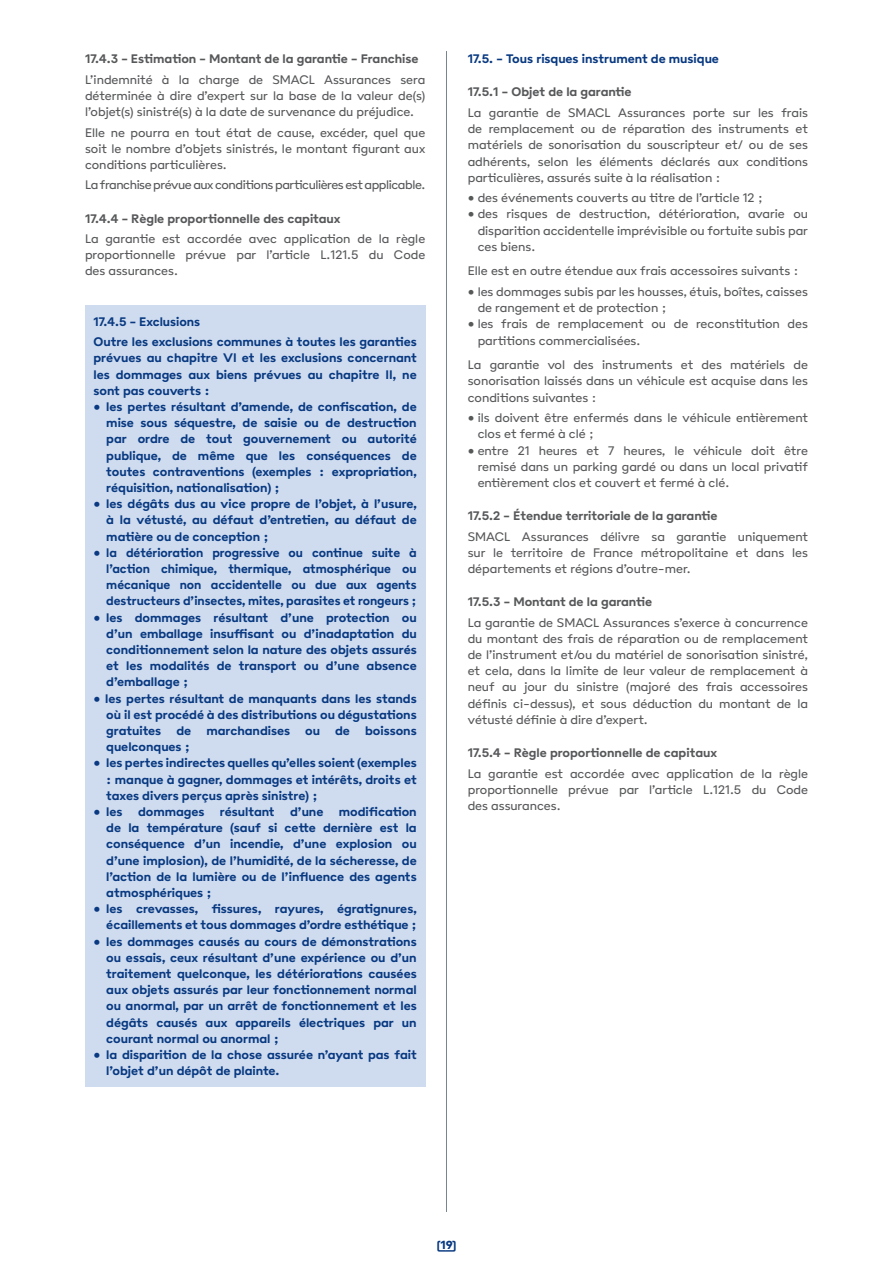
<style>
.page{position:relative;width:893px;height:1263px;background:#fff}
.page>*{position:absolute;margin:0;border:0;box-sizing:border-box;transform-origin:0 0}
.t1{font:700 13.5px/16.2px "Poligon";color:#083981;text-align:justify}
.t2{font:13.5px/16.2px "Poligon";color:#57585a;text-align:justify}
.t3{font:700 13.5px "Poligon";color:#57585a}
.t4{font:13.5px "Poligon";letter-spacing:-.03em;color:#57585a}
.t5{font:12px "Poligon Black Link";color:#083981}
</style>
<div class="page">
<hr style="left:446px;top:51px;width:1px;height:1161px;background:#76858e">
<div style="left:85px;top:305px;width:340px;height:32px;background:#cfdcef"></div>
<div style="left:85px;top:325px;width:340px;height:81px;background:#cfdcef"></div>
<div style="left:85px;top:390px;width:340px;height:114px;background:#cfdcef"></div>
<div style="left:85px;top:487px;width:340px;height:65px;background:#cfdcef"></div>
<div style="left:85px;top:536px;width:340px;height:81px;background:#cfdcef"></div>
<div style="left:85px;top:601px;width:340px;height:97px;background:#cfdcef"></div>
<div style="left:85px;top:682px;width:340px;height:81px;background:#cfdcef"></div>
<div style="left:85px;top:747px;width:340px;height:64px;background:#cfdcef"></div>
<div style="left:85px;top:795px;width:340px;height:114px;background:#cfdcef"></div>
<div style="left:85px;top:892px;width:340px;height:49px;background:#cfdcef"></div>
<div style="left:85px;top:925px;width:340px;height:129px;background:#cfdcef"></div>
<div style="left:85px;top:1038px;width:340px;height:49px;background:#cfdcef"></div>
<p class="t3" style="left:85px;top:50px;width:335px">17.4.3 - Estimation - Montant de la garantie - Franchise</p>
<p class="t2" style="left:85px;top:71px;width:342px">L’indemnité à la charge de SMACL Assurances sera déterminée à dire d’expert sur la base de la valeur de(s) l’objet(s) sinistré(s) à la date de survenance du préjudice.</p>
<p class="t2" style="left:85px;top:124px;width:342px">Elle ne pourra en tout état de cause, excéder, quel que soit le nombre d’objets sinistrés, le montant figurant aux conditions particulières.</p>
<p class="t4" style="left:85px;top:177px;width:342px">La franchise prévue aux conditions particulières est applicable.</p>
<p class="t3" style="left:85px;top:210px;width:257px">17.4.4 - Règle proportionnelle des capitaux</p>
<p class="t2" style="left:85px;top:230px;width:342px">La garantie est accordée avec application de la règle proportionnelle prévue par l’article L.121.5 du Code des assurances.</p>
<p class="t1" style="left:94px;top:311px;width:325px;line-height:20.4px">17.4.5 - Exclusions<br>Outre les exclusions communes à toutes les garanties</p>
<p class="t1" style="left:94px;top:349px;width:325px">prévues au chapitre VI et les exclusions concernant les dommages aux biens prévues au chapitre II, ne sont pas couverts :</p>
<p class="t1" style="left:106px;top:398px;width:312px;text-indent:-13px">• les pertes résultant d’amende, de confiscation, de mise sous séquestre, de saisie ou de destruction par ordre de tout gouvernement ou autorité publique, de même que les conséquences de toutes contraventions (exemples : expropriation, réquisition, nationalisation) ;</p>
<p class="t1" style="left:106px;top:495px;width:312px;text-indent:-13px">• les dégâts dus au vice propre de l’objet, à l’usure, à la vétusté, au défaut d’entretien, au défaut de matière ou de conception ;</p>
<p class="t1" style="left:106px;top:544px;width:312px;text-indent:-13px">• la détérioration progressive ou continue suite à l’action chimique, thermique, atmosphérique ou mécanique non accidentelle ou due aux agents destructeurs d’insectes, mites, parasites et rongeurs ;</p>
<p class="t1" style="left:106px;top:609px;width:312px;text-indent:-13px">• les dommages résultant d’une protection ou d’un emballage insuffisant ou d’inadaptation du conditionnement selon la nature des objets assurés et les modalités de transport ou d’une absence d’emballage ;</p>
<p class="t1" style="left:106px;top:690px;width:312px;text-indent:-13px">• les pertes résultant de manquants dans les stands où il est procédé à des distributions ou dégustations gratuites de marchandises ou de boissons quelconques ;</p>
<p class="t1" style="left:106px;top:754px;width:312px;text-indent:-13px">• les pertes indirectes quelles qu’elles soient (exemples : manque à gagner, dommages et intérêts, droits et taxes divers perçus après sinistre) ;</p>
<p class="t1" style="left:106px;top:803px;width:312px;text-indent:-13px">• les dommages résultant d’une modification de la température (sauf si cette dernière est la conséquence d’un incendie, d’une explosion ou d’une implosion), de l’humidité, de la sécheresse, de l’action de la lumière ou de l’influence des agents atmosphériques ;</p>
<p class="t1" style="left:94px;top:900px;width:325px;text-align:right">• les crevasses, fissures, rayures, égratignures, écaillements et tous dommages d’ordre esthétique ;</p>
<p class="t1" style="left:106px;top:933px;width:312px;text-indent:-13px">• les dommages causés au cours de démonstrations ou essais, ceux résultant d’une expérience ou d’un traitement quelconque, les détériorations causées aux objets assurés par leur fonctionnement normal ou anormal, par un arrêt de fonctionnement et les dégâts causés aux appareils électriques par un courant normal ou anormal ;</p>
<p class="t1" style="left:106px;top:1046px;width:312px;text-indent:-13px">• la disparition de la chose assurée n’ayant pas fait l’objet d’un dépôt de plainte.</p>
<p class="t1" style="left:468px;top:50px;width:253px">17.5. - Tous risques instrument de musique</p>
<p class="t3" style="left:468px;top:84px;width:165px">17.5.1 - Objet de la garantie</p>
<p class="t2" style="left:468px;top:104px;width:342px">La garantie de SMACL Assurances porte sur les frais de remplacement ou de réparation des instruments et matériels de sonorisation du souscripteur et/ ou de ses adhérents, selon les éléments déclarés aux conditions particulières, assurés suite à la réalisation :</p>
<p class="t2" style="left:468px;top:189px;width:297px">• des événements couverts au titre de l’article 12 ;</p>
<p class="t2" style="left:478px;top:206px;width:332px;text-indent:-10px">• des risques de destruction, détérioration, avarie ou disparition accidentelle imprévisible ou fortuite subis par ces biens.</p>
<p class="t2" style="left:468px;top:263px;width:332px">Elle est en outre étendue aux frais accessoires suivants :</p>
<p class="t2" style="left:478px;top:283px;width:332px;text-indent:-10px">• les dommages subis par les housses, étuis, boîtes, caisses de rangement et de protection ;</p>
<p class="t2" style="left:478px;top:316px;width:332px;text-indent:-10px">• les frais de remplacement ou de reconstitution des partitions commercialisées.</p>
<p class="t2" style="left:468px;top:357px;width:342px">La garantie vol des instruments et des matériels de sonorisation laissés dans un véhicule est acquise dans les conditions suivantes :</p>
<p class="t2" style="left:478px;top:409px;width:332px;text-indent:-10px">• ils doivent être enfermés dans le véhicule entièrement clos et fermé à clé ;</p>
<p class="t2" style="left:478px;top:442px;width:332px;text-indent:-10px">• entre 21 heures et 7 heures, le véhicule doit être remisé dans un parking gardé ou dans un local privatif entièrement clos et couvert et fermé à clé.</p>
<p class="t3" style="left:468px;top:507px;width:251px">17.5.2 - Étendue territoriale de la garantie</p>
<p class="t2" style="left:468px;top:528px;width:342px">SMACL Assurances délivre sa garantie uniquement sur le territoire de France métropolitaine et dans les départements et régions d’outre-mer.</p>
<p class="t3" style="left:468px;top:593px;width:186px">17.5.3 - Montant de la garantie</p>
<p class="t2" style="left:468px;top:614px;width:342px">La garantie de SMACL Assurances s’exerce à concurrence du montant des frais de réparation ou de remplacement de l’instrument et/ou du matériel de sonorisation sinistré, et cela, dans la limite de leur valeur de remplacement à neuf au jour du sinistre (majoré des frais accessoires définis ci-dessus), et sous déduction du montant de la vétusté définie à dire d’expert.</p>
<p class="t3" style="left:468px;top:744px;width:251px">17.5.4 - Règle proportionnelle de capitaux</p>
<p class="t2" style="left:468px;top:765px;width:342px">La garantie est accordée avec application de la règle proportionnelle prévue par l’article L.121.5 du Code des assurances.</p>
<p class="t5" style="left:437px;top:1237px;width:21px">19</p>
</div>
